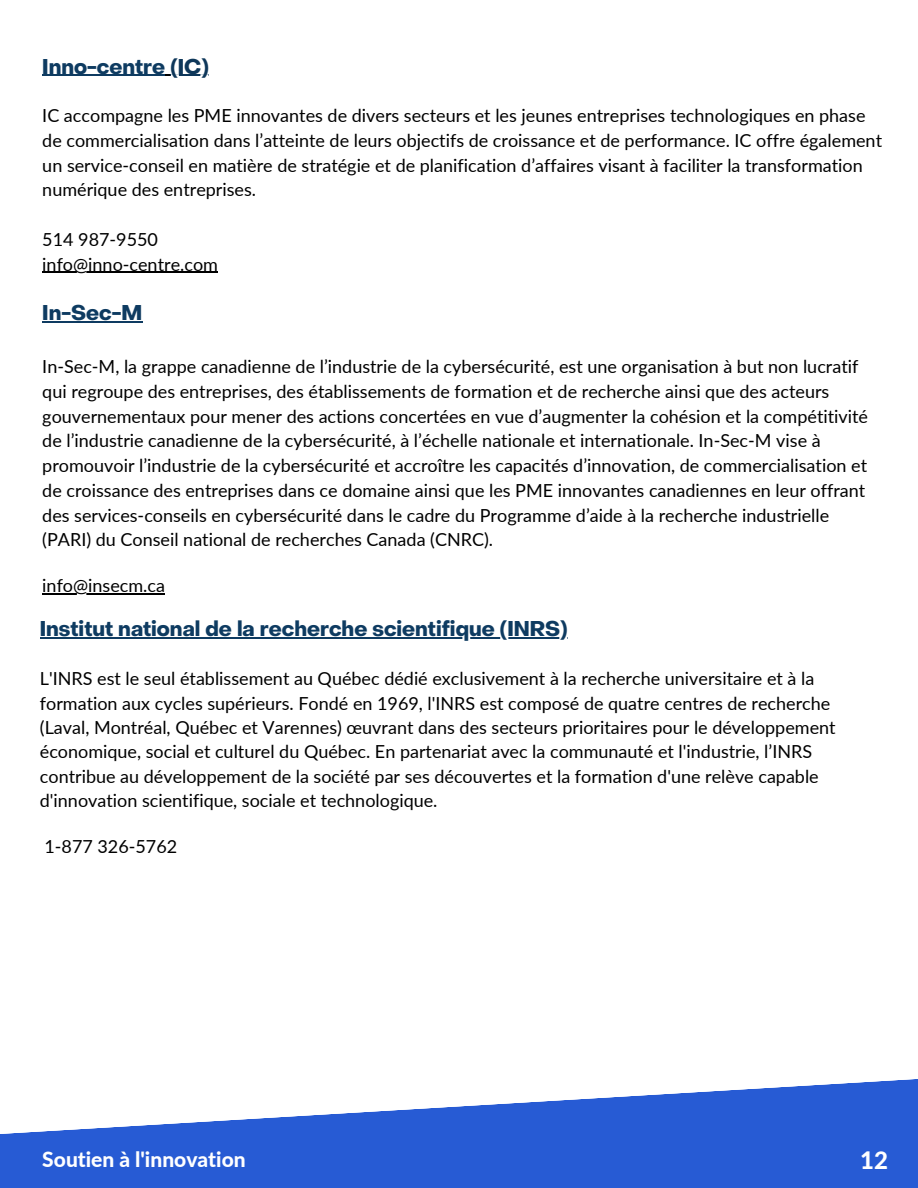
<style>
.page{position:relative;width:918px;height:1188px;background:#fff}
.page>*{position:absolute;margin:0;border:0;box-sizing:border-box;transform-origin:0 0}
.t1{font:800 24px "Lato";color:#fff}
.t2{font:700 21px "Object Sans";color:#0e3b61}
.t3{font:800 21px "Lato";color:#fff}
.t4{font:18px/24.8px "Lato";color:#000}
.s1{color:#0e375a}
</style>
<div class="page">
<svg style="left:0;top:1079px;width:918px;height:109px;fill:#275bd4"></svg>
<hr style="left:40px;top:638px;width:528px;height:1px;background:#0e3b61">
<hr style="left:42px;top:321px;width:100px;height:1px;background:#0e3b61">
<hr style="left:42px;top:594px;width:123px;height:1px;background:#000">
<hr style="left:42px;top:75px;width:123px;height:1px;background:#0e3b61">
<hr style="left:170px;top:75px;width:39px;height:1px;background:#0e375a">
<hr style="left:42px;top:272px;width:176px;height:1px;background:#000">
<p class="t2" style="left:42px;top:58px;width:168px">Inno-centre <span class="s1">(IC)</span></p>
<p class="t4" style="left:42px;top:103px;width:841px">IC accompagne les PME innovantes de divers secteurs et les jeunes entreprises technologiques en phase de commercialisation dans l’atteinte de leurs objectifs de croissance et de performance. IC offre également</p>
<h1 class="t4" style="left:42px;top:152px;width:822px">un service-conseil en matière de stratégie et de planification d’affaires visant à faciliter la transformation numérique des entreprises.</h1>
<h1 class="t4" style="left:42px;top:226px;width:117px">514 987-9550</h1>
<p class="t4" style="left:42px;top:251px;width:177px">info@inno-centre.com</p>
<p class="t2" style="left:42px;top:305px;width:101px">In-Sec-M</p>
<p class="t4" style="left:42px;top:354px;width:827px">In-Sec-M, la grappe canadienne de l’industrie de la cybersécurité, est une organisation à but non lucratif qui regroupe des entreprises, des établissements de formation et de recherche ainsi que des acteurs gouvernementaux pour mener des actions concertées en vue d’augmenter la cohésion et la compétitivité de l’industrie canadienne de la cybersécurité, à l’échelle nationale et internationale. In-Sec-M vise à promouvoir l’industrie de la cybersécurité et accroître les capacités d’innovation, de commercialisation et de croissance des entreprises dans ce domaine ainsi que les PME innovantes canadiennes en leur offrant des services-conseils en cybersécurité dans le cadre du Programme d’aide à la recherche industrielle (PARI) du Conseil national de recherches Canada (CNRC).</p>
<p class="t4" style="left:42px;top:573px;width:124px">info@insecm.ca</p>
<p class="t2" style="left:40px;top:621px;width:529px">Institut national de la recherche scientifique (INRS)</p>
<p class="t4" style="left:40px;top:666px;width:797px;line-height:24.3px">L'INRS est le seul établissement au Québec dédié exclusivement à la recherche universitaire et à la formation aux cycles supérieurs. Fondé en 1969, l'INRS est composé de quatre centres de recherche (Laval, Montréal, Québec et Varennes) œuvrant dans des secteurs prioritaires pour le développement économique, social et culturel du Québec. En partenariat avec la communauté et l'industrie, l’INRS contribue au développement de la société par ses découvertes et la formation d'une relève capable d'innovation scientifique, sociale et technologique.</p>
<h1 class="t4" style="left:44px;top:834px;width:134px">1-877 326-5762</h1>
<h1 class="t3" style="left:42px;top:1146px;width:205px">Soutien à l'innovation</h1>
<p class="t1" style="left:860px;top:1145px;width:29px">12</p>
</div>
